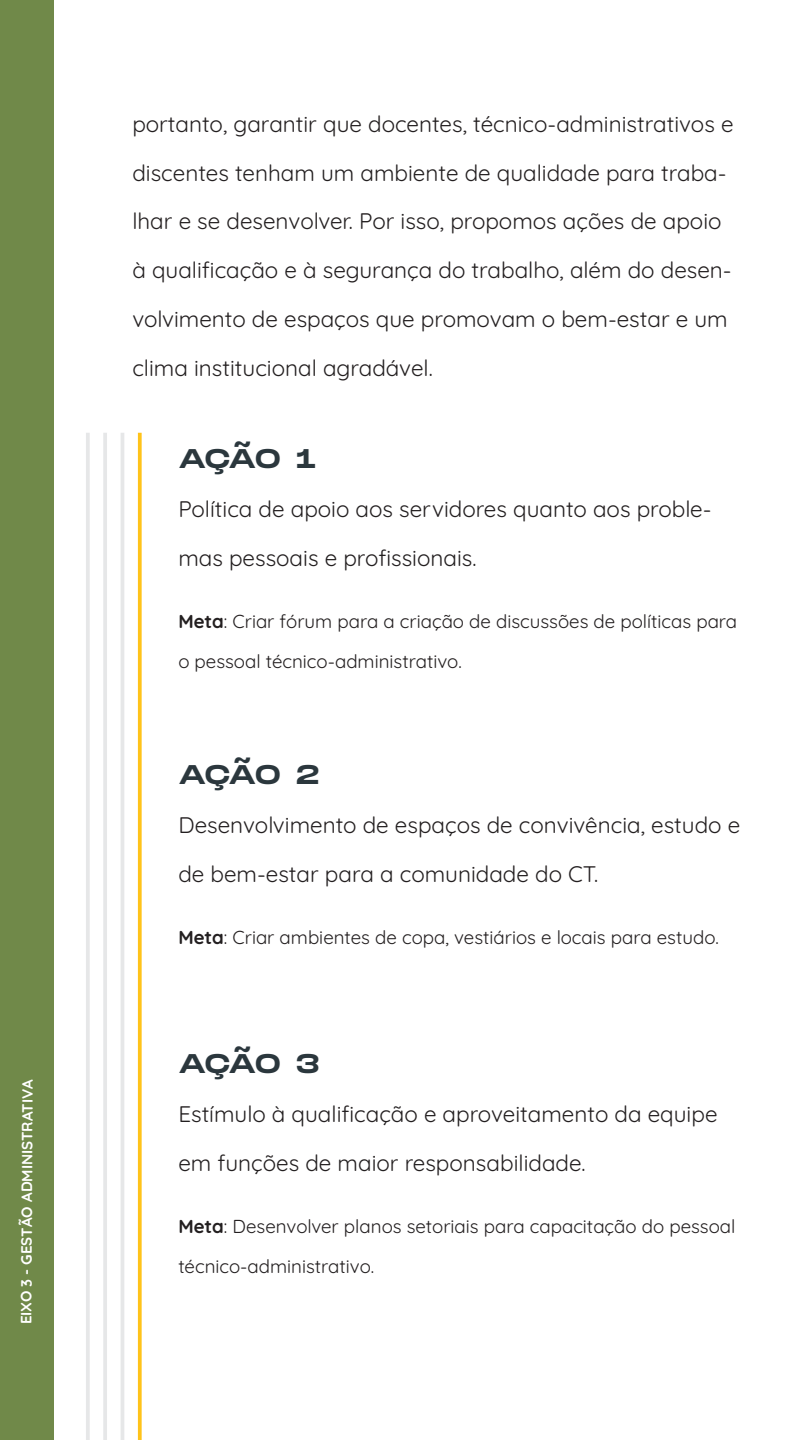
<style>
.page{position:relative;width:810px;height:1440px;background:#fff}
.page>*{position:absolute;margin:0;border:0;box-sizing:border-box;transform-origin:0 0}
.t1{font:27px "Monument Extended";letter-spacing:-.055em;color:#2b373d}
.t2{font:22.5px/48.8px "Quicksand";color:#231f20}
.t3{font:18.75px/39.9px "Quicksand";color:#231f20}
.t4{font:700 15px "Quicksand";letter-spacing:-.01em;color:#fff}
.s1{font-weight:700}
</style>
<div class="page">
<div style="left:0;top:0;width:54px;height:1440px;background:#708949"></div>
<hr style="left:103px;top:433px;width:4px;height:1007px;background:#e6e7e8">
<hr style="left:121px;top:433px;width:3px;height:1007px;background:#e6e7e8">
<svg style="left:138px;top:433px;width:4px;height:1007px;background:#ffc82d"></svg>
<hr style="left:86px;top:433px;width:4px;height:1007px;background:#e6e7e8">
<p class="t4" style="left:15px;top:1324px;width:246px;rotate:-90deg">EIXO 3 - GESTÃO ADMINISTRATIVA</p>
<p class="t2" style="left:132px;top:97px;width:603px">portanto, garantir que docentes, técnico-administrativos e discentes tenham um ambiente de qualidade para traba&shy;lhar e se desenvolver. Por isso, propomos ações de apoio à qualificação e à segurança do trabalho, além do desen&shy;volvimento de espaços que promovam o bem-estar e um clima institucional agradável.</p>
<p class="t1" style="left:178px;top:439px;width:139px">AÇÃO 1</p>
<p class="t2" style="left:178px;top:482px;width:535px">Política de apoio aos servidores quanto aos proble&shy;mas pessoais e profissionais.</p>
<p class="t3" style="left:178px;top:600px;width:560px"><span class="s1">Meta</span>: Criar fórum para a criação de discussões de políticas para o pessoal técnico-administrativo.</p>
<p class="t1" style="left:178px;top:755px;width:143px">AÇÃO 2</p>
<p class="t2" style="left:178px;top:798px;width:563px">Desenvolvimento de espaços de convivência, estudo e de bem-estar para a comunidade do CT.</p>
<p class="t3" style="left:178px;top:915px;width:542px"><span class="s1">Meta</span>: Criar ambientes de copa, vestiários e locais para estudo.</p>
<p class="t1" style="left:178px;top:1044px;width:143px">AÇÃO 3</p>
<p class="t2" style="left:178px;top:1087px;width:541px">Estímulo à qualificação e aproveitamento da equipe em funções de maior responsabilidade.</p>
<p class="t3" style="left:178px;top:1205px;width:559px"><span class="s1">Meta</span>: Desenvolver planos setoriais para capacitação do pessoal técnico-administrativo.</p>
</div>
